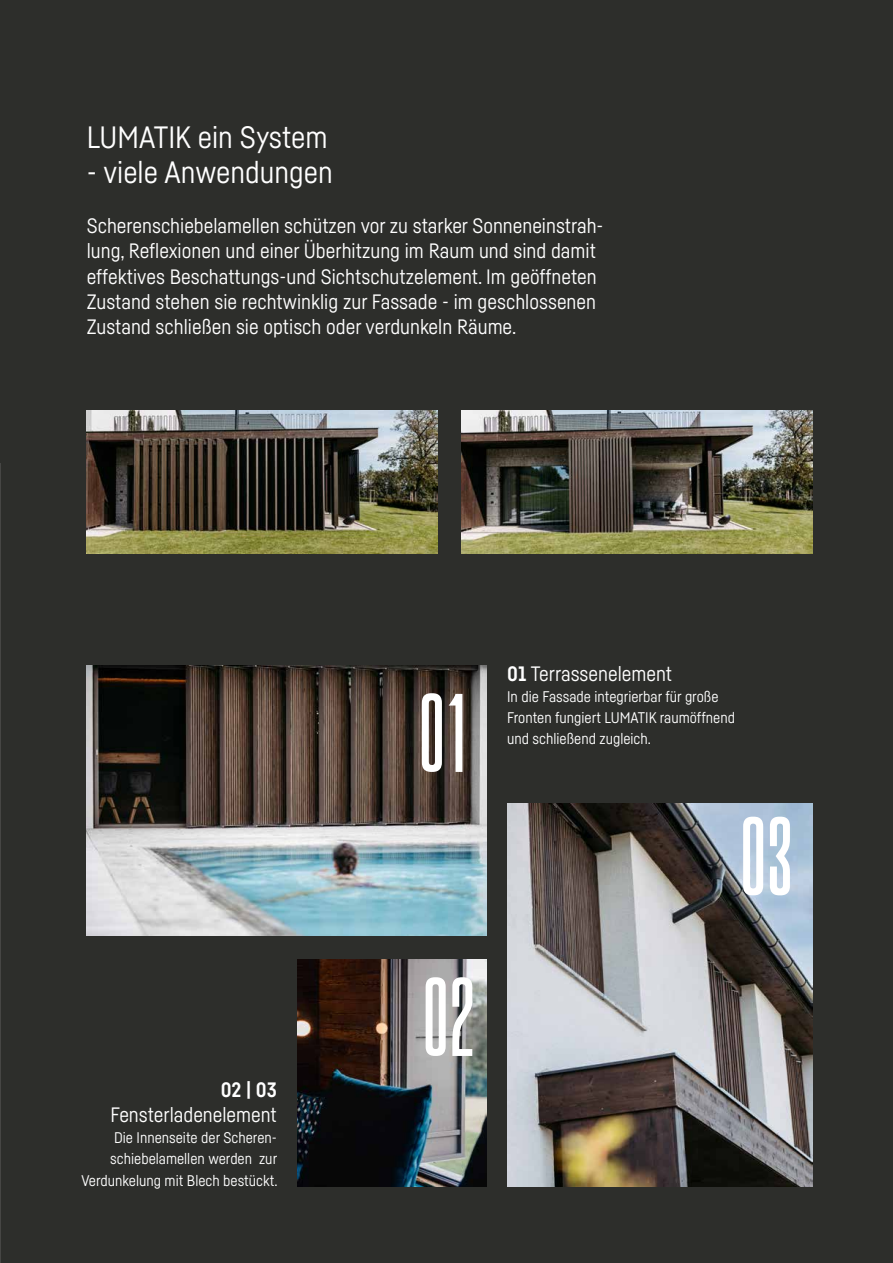
<style>
.page{position:relative;width:893px;height:1263px;background:#2d2e2b}
.page>*{position:absolute;margin:0;border:0;box-sizing:border-box;transform-origin:0 0}
.t1{font:700 83.55px "August";color:#fff}
.t2{font:30.45px "Fabrikat";color:#fff}
.t3{font:20.55px/25px "Fabrikat";color:#fff}
.t4{font:700 20.55px "Fabrikat";color:#fff}
.t5{font:15.15px/21.3px "Fabrikat";color:#fff}
.s1{font-weight:700}
</style>
<div class="page">
<svg style="left:0;top:463px;width:1px;height:800px"></svg>
<img style="left:298px;top:959px;width:188px;height:228px">
<img style="left:87px;top:666px;width:399px;height:270px">
<img style="left:507px;top:803px;width:305px;height:384px">
<img style="left:87px;top:410px;width:351px;height:143px">
<img style="left:461px;top:410px;width:351px;height:143px">
<h2 class="t2" style="left:87px;top:119px;width:242px">LUMATIK ein System</h2>
<h2 class="t2" style="left:87px;top:154px;width:247px">- viele Anwendungen</h2>
<p class="t3" style="left:87px;top:213px;width:518px">Scherenschiebelamellen schützen vor zu starker Sonneneinstrah&shy;lung, Reflexionen und einer Überhitzung im Raum und sind damit effektives Beschattungs-und Sichtschutzelement. Im geöffneten Zustand stehen sie rechtwinklig zur Fassade - im geschlossenen Zustand schließen sie optisch oder verdunkeln Räume.</p>
<p class="t4" style="left:221px;top:1077px;width:58px">02 | 03</p>
<p class="t3" style="left:110px;top:1101px;width:168px">Fensterladenelement</p>
<p class="t5" style="left:81px;top:1127px;width:198px;text-align:right">Die Innenseite der Scheren&shy;schiebelamellen werden zur<br>Verdunkelung mit Blech bestückt.</p>
<h1 class="t1" style="left:419px;top:678px;width:47px">01</h1>
<h1 class="t1" style="left:423px;top:962px;width:53px">02</h1>
<p class="t3" style="left:507px;top:660px;width:167px"><span class="s1">01</span> Terrassenelement</p>
<p class="t5" style="left:507px;top:685px;width:229px">In die Fassade integrierbar für große<br>Fronten fungiert LUMATIK raumöffnend und schließend zugleich.</p>
<h1 class="t1" style="left:741px;top:801px;width:53px">03</h1>
</div>
